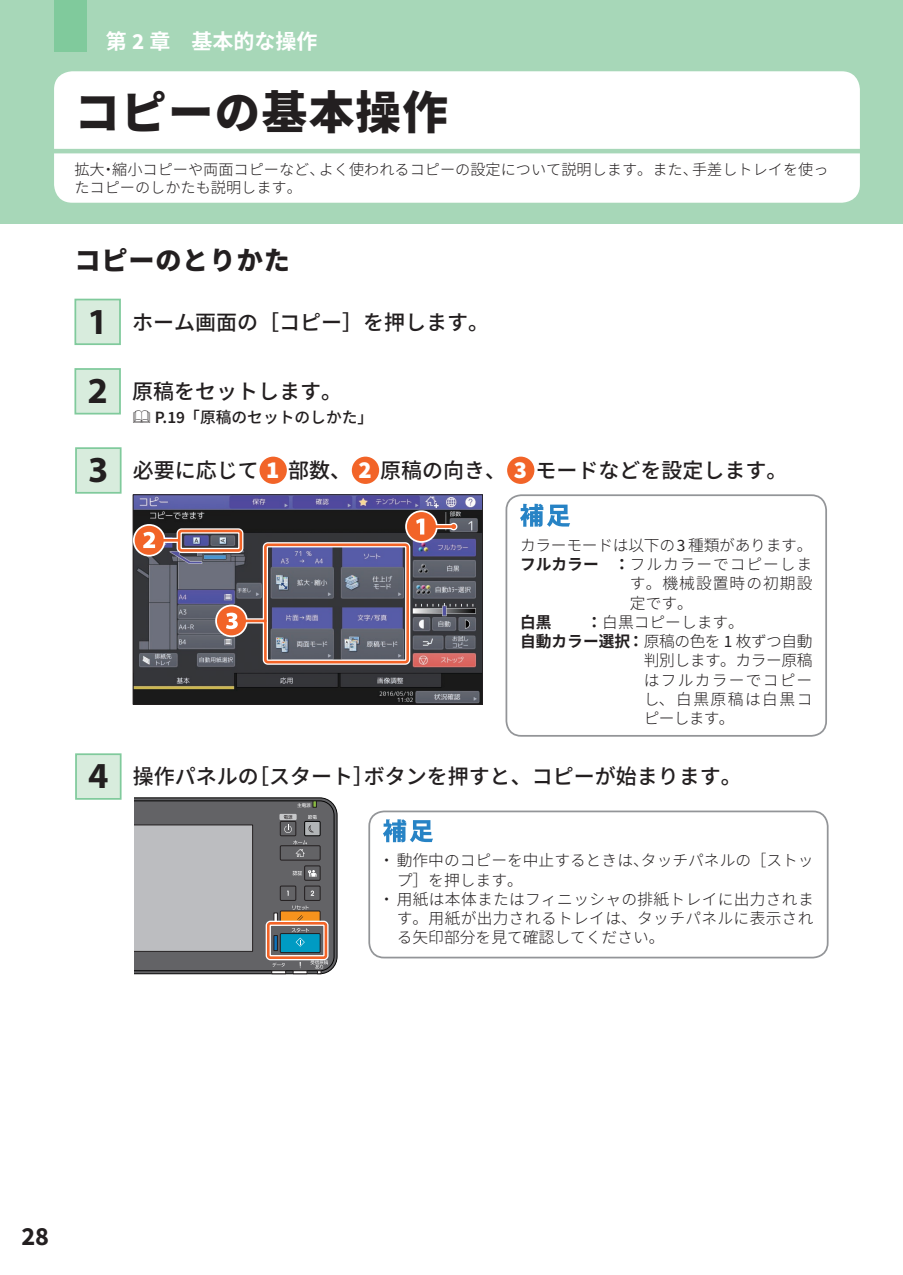
<style>
.page{position:relative;width:903px;height:1275px;background:#fff}
.page>*{position:absolute;margin:0;border:0;box-sizing:border-box;transform-origin:0 0}
.t1{font:800 45.5px "Source Han Sans";letter-spacing:.03em;color:#231f20}
.t2{font:700 36.75px "Myriad Pro";color:#231f20}
.t3{font:800 26.25px "Source Han Sans";letter-spacing:.03em;color:#231f20}
.t4{font:700 26.25px "Source Sans Pro";color:#231f20}
.t5{font:500 21px "Source Han Sans";color:#231f20}
.t6{font:700 21px "Source Han Sans";color:#fff}
.t7{font:300 15.75px "Source Han Sans";color:#231f20}
.t8{font:300 15.75px "Source Han Sans";letter-spacing:.02em;color:#231f20}
.t9{font:300 15.75px "Source Han Sans";letter-spacing:-.035em;color:#231f20}
.t10{font:300 15.75px "Source Han Sans";letter-spacing:.06em;color:#231f20}
.t11{font:500 15.75px "Source Han Sans";color:#231f20}
.t12{font:300 15.75px "Source Han Sans";letter-spacing:.065em;color:#231f20}
.t13{font:300 15.75px "Source Han Sans";letter-spacing:-.03em;color:#231f20}
.t14{font:300 15.75px "Source Han Sans";letter-spacing:.075em;color:#231f20}
.t15{font:300 15.75px "Source Han Sans";letter-spacing:.095em;color:#231f20}
.t16{font:700 15.75px "Source Han Sans";color:#231f20}
.t17{font:300 15.22px/18.2px "Source Han Sans";color:#231f20}
.s1{font-family:"Source Sans Pro";font-size:23.1px}
.s2{font-family:"Myriad Pro";font-weight:700;font-size:36.75px}
.s3{font-family:"Source Sans Pro";font-weight:600;font-size:17.32px}
.s4{font-family:"Source Sans Pro";font-weight:900;font-size:24.5px;color:#fff}
.s5{font-family:"Source Sans Pro";font-weight:400;font-size:17.32px}
.s6{font-weight:700}
</style>
<div class="page">
<div style="left:0;top:0;width:903px;height:223px;background:#a7d7b8"></div>
<div style="left:54px;top:71px;width:806px;height:132px;background:#fff;border-radius:18px"></div>
<div style="left:54px;top:0;width:32px;height:52px;background:#80ca9c"></div>
<hr style="left:45px;top:149px;width:819px;height:4px;background:#a7d7b8">
<div style="left:75px;top:369px;width:45px;height:45px;background:#d8ecdd"></div>
<div style="left:74px;top:368px;width:47px;height:46px;border:2px solid #80ca9c"></div>
<svg style="left:134px;top:797px;width:203px;height:178px;background:#87898c"></svg>
<div style="left:280px;top:821px;width:16px;height:15px;border:1px solid #231f20"></div>
<div style="left:266px;top:921px;width:62px;height:39px;border:5px solid #fff;border-radius:2px"></div>
<div style="left:267px;top:922px;width:60px;height:37px;border:3px solid #f26428;border-radius:2px"></div>
<div style="left:368px;top:810px;width:460px;height:148px;border:2px solid #939598;border-radius:15px"></div>
<svg style="left:383px;top:819px;width:50px;height:23px"></svg>
<div style="left:76px;top:754px;width:45px;height:45px;background:#d8ecdd"></div>
<div style="left:75px;top:753px;width:47px;height:47px;border:2px solid #80ca9c"></div>
<div style="left:260px;top:457px;width:27px;height:27px;background:#f26428;border-radius:50%"></div>
<div style="left:352px;top:457px;width:27px;height:27px;background:#f26428;border-radius:50%"></div>
<div style="left:507px;top:457px;width:27px;height:27px;background:#f26428;border-radius:50%"></div>
<img style="left:135px;top:496px;width:346px;height:207px">
<div style="left:133px;top:494px;width:350px;height:211px;border:1px solid #231f20"></div>
<div style="left:405px;top:510px;width:33px;height:33px;border:5px solid #fff;border-radius:50%"></div>
<div style="left:450px;top:523px;width:7px;height:7px;border:3px solid #fff;border-radius:50%"></div>
<div style="left:421px;top:524px;width:33px;height:5px;background:#fff"></div>
<hr style="left:421px;top:525px;width:33px;height:3px;background:#f26428">
<div style="left:408px;top:513px;width:27px;height:27px;background:#f26428;border-radius:50%"></div>
<div style="left:407px;top:512px;width:29px;height:29px;border:2px solid #f26428;border-radius:50%"></div>
<svg style="left:451px;top:524px;width:5px;height:5px"></svg>
<div style="left:133px;top:524px;width:32px;height:33px;border:5px solid #fff;border-radius:50%"></div>
<div style="left:149px;top:538px;width:29px;height:5px;background:#fff"></div>
<hr style="left:149px;top:539px;width:29px;height:3px;background:#f26428">
<div style="left:136px;top:527px;width:27px;height:27px;background:#f26428;border-radius:50%"></div>
<div style="left:135px;top:526px;width:29px;height:29px;border:2px solid #f26428;border-radius:50%"></div>
<svg style="left:143px;top:532px;width:12px;height:16px"></svg>
<svg style="left:174px;top:519px;width:250px;height:148px;background:#675f6c"></svg>
<div style="left:505px;top:494px;width:322px;height:243px;border:2px solid #939598;border-radius:15px"></div>
<svg style="left:520px;top:504px;width:50px;height:23px"></svg>
<div style="left:76px;top:448px;width:45px;height:45px;background:#d8ecdd"></div>
<div style="left:75px;top:447px;width:47px;height:47px;border:2px solid #80ca9c"></div>
<div style="left:75px;top:300px;width:45px;height:44px;background:#d8ecdd"></div>
<div style="left:74px;top:299px;width:47px;height:46px;border:2px solid #80ca9c"></div>
<h3 class="t6" style="left:106px;top:30px;width:213px">第 <span class="s1">2</span> 章　基本的な操作</h3>
<h1 class="t1" style="left:74px;top:87px;width:375px">コピーの基本操作</h1>
<p class="t17" style="left:74px;top:160px;width:756px">拡大・縮小コピーや両面コピーなど、よく使われるコピーの設定について説明します。また、手差しトレイを使ったコピーのしかたも説明します。</p>
<h3 class="t3" style="left:74px;top:245px;width:217px">コピーのとりかた</h3>
<h3 class="t5" style="left:87px;top:310px;width:403px"><span class="s2">1</span> ホーム画面の［コピー］を押します。</h3>
<h2 class="t2" style="left:87px;top:370px;width:22px">2</h2>
<h3 class="t5" style="left:132px;top:380px;width:212px">原稿をセットします。</h3>
<p class="t11" style="left:155px;top:408px;width:220px"><span class="s3">P.19</span> 「原稿のセットのしかた」</p>
<h2 class="t2" style="left:88px;top:449px;width:22px">3</h2>
<h3 class="t5" style="left:133px;top:459px;width:656px">必要に応じて <span class="s4">1</span> 部数、 <span class="s4">2</span> 原稿の向き、 <span class="s4">3</span> モードなどを設定します。</h3>
<p class="t7" style="left:520px;top:536px;width:294px">カラーモードは以下の<span class="s5">3</span> 種類があります。</p>
<p class="t10" style="left:520px;top:555px;width:294px"><span class="s6">フルカラー ：</span>フルカラーでコピーしま</p>
<p class="t12" style="left:630px;top:575px;width:184px">す。機械設置時の初期設</p>
<p class="t7" style="left:630px;top:594px;width:64px">定です。</p>
<p class="t16" style="left:520px;top:613px;width:33px">白黒</p>
<p class="t7" style="left:586px;top:613px;width:159px"><span class="s6">：</span>白黒コピーします。</p>
<p class="t9" style="left:520px;top:632px;width:294px"><span class="s6">自動カラー選択：</span>原稿の色を <span class="s5">1</span> 枚ずつ自動</p>
<p class="t13" style="left:644px;top:652px;width:170px">判別します。カラー原稿</p>
<p class="t14" style="left:644px;top:671px;width:170px">はフルカラーでコピー</p>
<p class="t15" style="left:644px;top:690px;width:170px">し、白黒原稿は白黒コ</p>
<p class="t7" style="left:644px;top:709px;width:92px">ピーします。</p>
<h2 class="t2" style="left:88px;top:755px;width:22px">4</h2>
<h3 class="t5" style="left:133px;top:765px;width:610px">操作パネルの［スタート］ボタンを押すと、コピーが始まります。</h3>
<p class="t7" style="left:379px;top:852px;width:436px">・動作中のコピーを中止するときは、タッチパネルの［ストッ</p>
<p class="t7" style="left:397px;top:871px;width:127px">プ］を押します。</p>
<p class="t8" style="left:379px;top:890px;width:436px">・用紙は本体またはフィニッシャの排紙トレイに出力されま</p>
<p class="t8" style="left:397px;top:909px;width:418px">す。用紙が出力されるトレイは、タッチパネルに表示され</p>
<p class="t7" style="left:397px;top:929px;width:269px">る矢印部分を見て確認してください。</p>
<h3 class="t4" style="left:21px;top:1218px;width:29px">28</h3>
</div>
